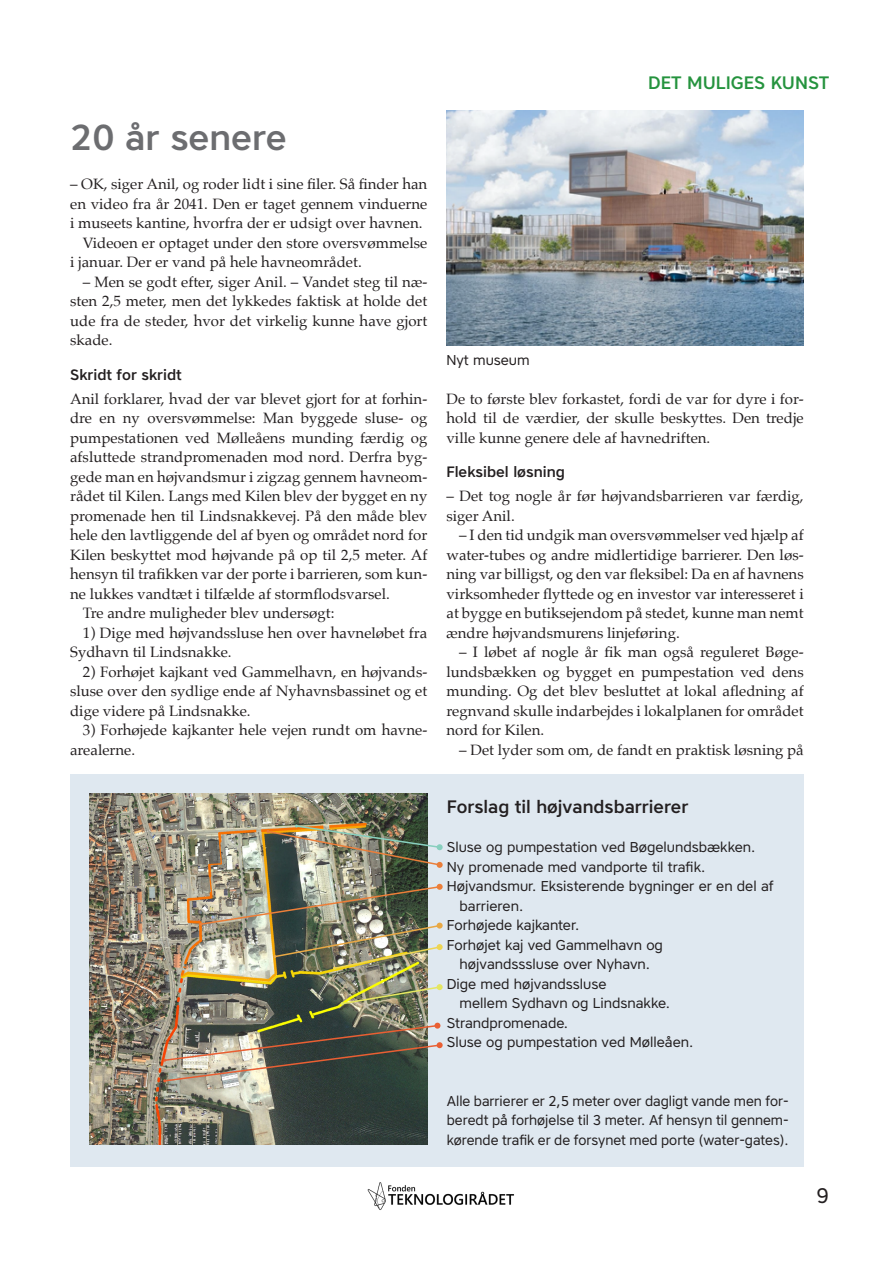
<style>
.page{position:relative;width:893px;height:1263px;background:#fff}
.page>*{position:absolute;margin:0;border:0;box-sizing:border-box;transform-origin:0 0}
.Rubrik_2{font:500 36px "Core Sans A55";color:#6c6d70}
.t1{font:21px "Core Sans A45";color:#231f20}
.Boksrubrik_lille{font:500 18px "Core Sans A55";color:#231f20}
.Bjælke_th{font:500 18px "Core Sans A55";color:#25933e}
.Brødtekst{font:15px/19.5px "Palatino";color:#231f20;text-align:justify}
.Brødtekst_ui{font:15px/19.5px "Palatino";color:#231f20;text-align:justify}
.Mellemrubrik{font:500 15px "Core Sans A55";color:#231f20}
.Bokstekst_ui{font:14.25px/19.5px "Core Sans A45";color:#231f20}
.Bokstekst{font:14.25px "Core Sans A45";color:#231f20}
</style>
<div class="page">
<img style="left:367px;top:1182px;width:147px;height:28px">
<img style="left:446px;top:110px;width:358px;height:235px">
<div style="left:70px;top:774px;width:734px;height:393px;background:#dfe8f0"></div>
<img style="left:89px;top:794px;width:338px;height:350px">
<img style="left:266px;top:824px;width:177px;height:44px">
<img style="left:163px;top:1023px;width:280px;height:59px">
<img style="left:199px;top:884px;width:244px;height:86px">
<img style="left:340px;top:984px;width:103px;height:21px">
<p class="Rubrik_2" style="left:70px;top:114px;width:218px">20 år senere</p>
<p class="Brødtekst_ui" style="left:70px;top:174px;width:359px">– OK, siger Anil, og roder lidt i sine filer. Så finder han en video fra år 2041. Den er taget gennem vinduerne i museets kantine, hvorfra der er udsigt over havnen.</p>
<p class="Brødtekst" style="left:70px;top:233px;width:359px;text-indent:13px">Videoen er optaget under den store oversvømmelse i januar. Der er vand på hele havneområdet.</p>
<p class="Brødtekst" style="left:70px;top:272px;width:359px;text-indent:13px">– Men se godt efter, siger Anil. – Vandet steg til næ&shy;sten 2,5 meter, men det lykkedes faktisk at holde det ude fra de steder, hvor det virkelig kunne have gjort skade.</p>
<p class="Mellemrubrik" style="left:70px;top:364px;width:113px">Skridt for skridt</p>
<p class="Brødtekst_ui" style="left:70px;top:389px;width:359px">Anil forklarer, hvad der var blevet gjort for at forhin&shy;dre en ny oversvømmelse: Man byggede sluse- og pumpestationen ved Mølleåens munding færdig og afsluttede strandpromenaden mod nord. Derfra byg&shy;gede man en højvandsmur i zigzag gennem havneom&shy;rådet til Kilen. Langs med Kilen blev der bygget en ny promenade hen til Lindsnakkevej. På den måde blev hele den lavtliggende del af byen og området nord for Kilen beskyttet mod højvande på op til 2,5 meter. Af hensyn til trafikken var der porte i barrieren, som kun&shy;ne lukkes vandtæt i tilfælde af stormflodsvarsel.</p>
<p class="Brødtekst" style="left:83px;top:603px;width:253px">Tre andre muligheder blev undersøgt:</p>
<p class="Brødtekst" style="left:70px;top:623px;width:359px;text-indent:13px">1) Dige med højvandssluse hen over havneløbet fra<br>Sydhavn til Lindsnakke.</p>
<p class="Brødtekst" style="left:70px;top:662px;width:359px;text-indent:13px">2) Forhøjet kajkant ved Gammelhavn, en højvands&shy;sluse over den sydlige ende af Nyhavnsbassinet og et dige videre på Lindsnakke.</p>
<p class="Brødtekst" style="left:70px;top:720px;width:359px;text-indent:13px">3) Forhøjede kajkanter hele vejen rundt om havne&shy;arealerne.</p>
<p class="Bokstekst_ui" style="left:446px;top:349px;width:85px">Nyt museum</p>
<p class="Bjælke_th" style="left:648px;top:71px;width:182px">DET MULIGES KUNST</p>
<p class="Brødtekst_ui" style="left:446px;top:389px;width:359px">De to første blev forkastet, fordi de var for dyre i for&shy;hold til de værdier, der skulle beskyttes. Den tredje ville kunne genere dele af havnedriften.</p>
<p class="Mellemrubrik" style="left:446px;top:462px;width:120px">Fleksibel løsning</p>
<p class="Brødtekst_ui" style="left:446px;top:486px;width:359px">– Det tog nogle år før højvandsbarrieren var færdig, siger Anil.</p>
<p class="Brødtekst" style="left:446px;top:525px;width:359px;text-indent:13px">– I den tid undgik man oversvømmelser ved hjælp af water-tubes og andre midlertidige barrierer. Den løs&shy;ning var billigst, og den var fleksibel: Da en af havnens virksomheder flyttede og en investor var interesseret i at bygge en butiksejendom på stedet, kunne man nemt ændre højvandsmurens linjeføring.</p>
<p class="Brødtekst" style="left:446px;top:642px;width:359px;text-indent:13px">– I løbet af nogle år fik man også reguleret Bøge&shy;lundsbækken og bygget en pumpestation ved dens munding. Og det blev besluttet at lokal afledning af regnvand skulle indarbejdes i lokalplanen for området nord for Kilen.</p>
<p class="Brødtekst" style="left:459px;top:740px;width:346px">– Det lyder som om, de fandt en praktisk løsning på</p>
<p class="Boksrubrik_lille" style="left:447px;top:795px;width:243px">Forslag til højvandsbarrierer</p>
<p class="Bokstekst_ui" style="left:447px;top:837px;width:310px">Sluse og pumpestation ved Bøgelundsbækken.</p>
<p class="Bokstekst_ui" style="left:447px;top:856px;width:260px">Ny promenade med vandporte til trafik.</p>
<p class="Bokstekst_ui" style="left:460px;top:876px;width:316px;text-indent:-13px">Højvandsmur. Eksisterende bygninger er en del af barrieren.</p>
<p class="Bokstekst_ui" style="left:447px;top:915px;width:134px">Forhøjede kajkanter.</p>
<p class="Bokstekst_ui" style="left:447px;top:934px;width:218px;text-align:center">Forhøjet kaj ved Gammelhavn og højvandsssluse over Nyhavn.</p>
<p class="Bokstekst_ui" style="left:460px;top:973px;width:212px;text-indent:-13px">Dige med højvandssluse<br>mellem Sydhavn og Lindsnakke.</p>
<p class="Bokstekst_ui" style="left:447px;top:1012px;width:123px">Strandpromenade.</p>
<p class="Bokstekst" style="left:447px;top:1033px;width:248px">Sluse og pumpestation ved Mølleåen.</p>
<p class="Bokstekst_ui" style="left:447px;top:1090px;width:343px;text-align:justify">Alle barrierer er 2,5 meter over dagligt vande men for&shy;beredt på forhøjelse til 3 meter. Af hensyn til gennem&shy;kørende trafik er de forsynet med porte (water-gates).</p>
<p class="t1" style="left:817px;top:1182px;width:14px">9</p>
</div>
